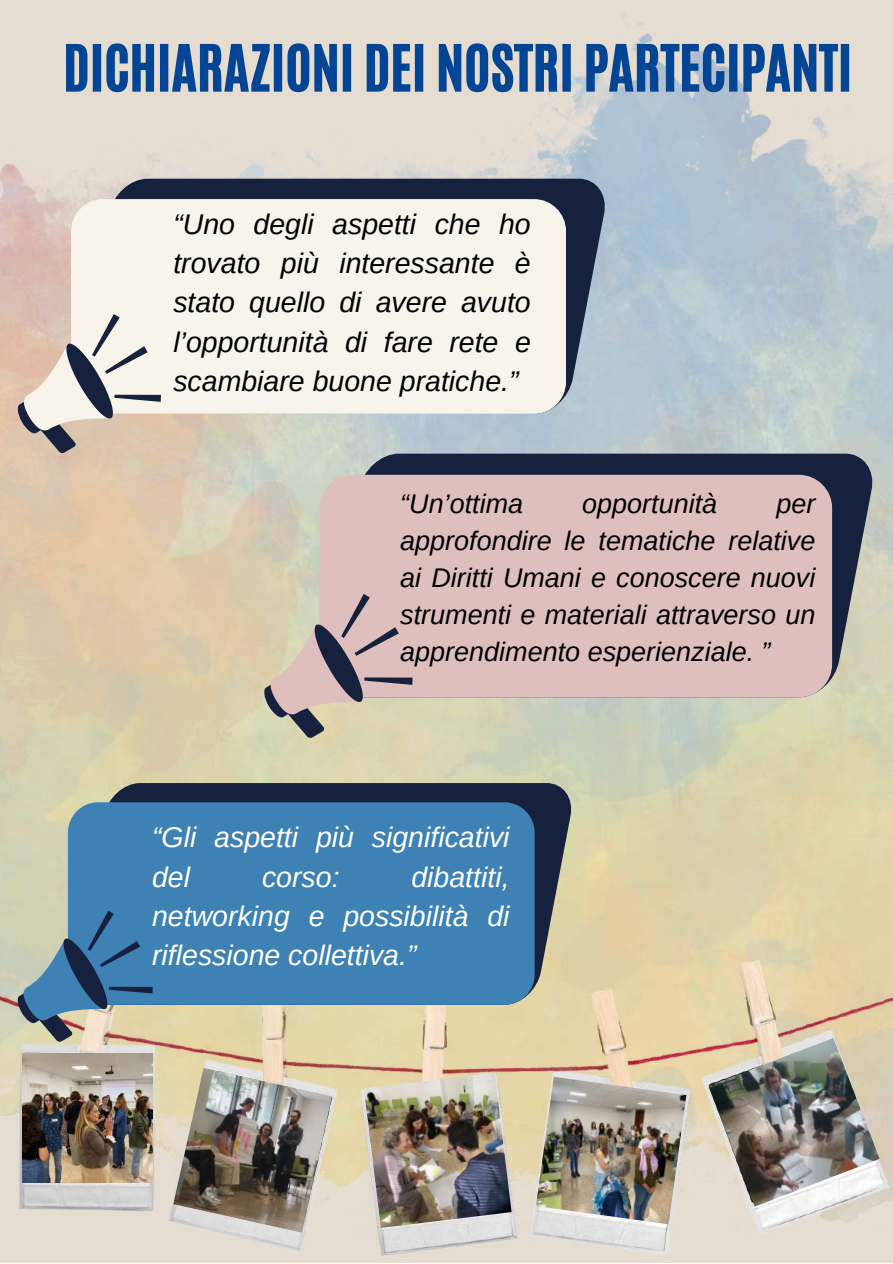
<style>
.page{position:relative;width:893px;height:1264px;background:#fff}
.page>*{position:absolute;margin:0;border:0;box-sizing:border-box;transform-origin:0 0}
.t1{font:54px "CA Generated";color:#024594}
.t2{font:italic 28.5px/39.3px "Arimo";color:#000;text-align:justify}
.t3{font:italic 28.5px/39.3px "Arimo";color:#fff}
.t4{font:italic 27px/37px "Arimo";color:#000;text-align:justify}
</style>
<div class="page">
<img style="left:0;top:947px;width:892px;height:315px">
<svg style="left:74px;top:179px;width:533px;height:235px;background:#48536a"></svg>
<div style="left:71px;top:199px;width:495px;height:215px;background:#f8f4eb;border-radius:32px"></div>
<svg style="left:16px;top:314px;width:145px;height:139px"></svg>
<svg style="left:322px;top:453px;width:553px;height:244px;background:#515866"></svg>
<div style="left:319px;top:475px;width:513px;height:222px;background:#dfbfbe;border-radius:33px"></div>
<svg style="left:263px;top:594px;width:149px;height:144px"></svg>
<svg style="left:71px;top:783px;width:503px;height:221px;background:#51565d"></svg>
<div style="left:68px;top:802px;width:466px;height:202px;background:#3e81b5;border-radius:30px"></div>
<svg style="left:16px;top:910px;width:137px;height:132px"></svg>
<img style="left:22px;top:1053px;width:131px;height:129px">
<img style="left:364px;top:1072px;width:147px;height:155px">
<img style="left:708px;top:1037px;width:171px;height:169px">
<img style="left:173px;top:1067px;width:159px;height:165px">
<img style="left:536px;top:1076px;width:150px;height:148px">
<h1 class="t1" style="left:63px;top:29px;width:790px">DICHIARAZIONI DEI NOSTRI PARTECIPANTI</h1>
<p class="t2" style="left:173px;top:204px;width:359px">“Uno degli aspetti che ho trovato più interessante è stato quello di avere avuto l’opportunità di fare rete e scambiare buone pratiche.”</p>
<p class="t4" style="left:400px;top:484px;width:124px">“Un’ottima</p>
<p class="t4" style="left:582px;top:484px;width:136px">opportunità</p>
<p class="t4" style="left:400px;top:484px;width:416px;text-indent:376px">per approfondire le tematiche relative ai Diritti Umani e conoscere nuovi strumenti e materiali attraverso un apprendimento esperienziale. ”</p>
<p class="t3" style="left:152px;top:817px;width:359px">“Gli aspetti più significativi del</p>
<p class="t3" style="left:152px;top:857px;width:359px;text-align:justify;text-indent:259px">dibattiti, networking e possibilità di riflessione collettiva.”</p>
<p class="t3" style="left:262px;top:857px;width:79px">corso:</p>
</div>
